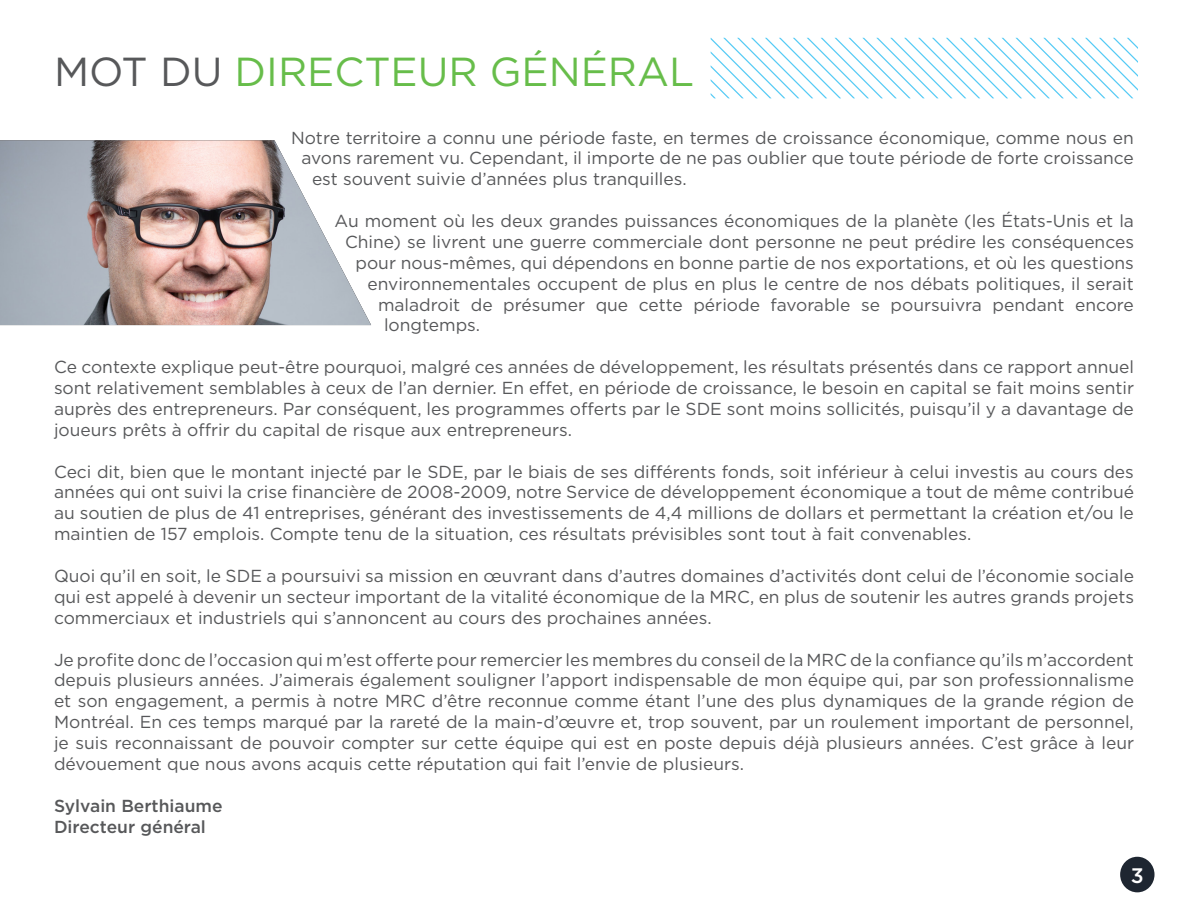
<style>
.page{position:relative;width:1188px;height:918px;background:#fff}
.page>*{position:absolute;margin:0;border:0;box-sizing:border-box;transform-origin:0 0}
.t1{font:40.5px "Gotham";color:#67bd4a}
.t2{font:500 21px "Gotham";color:#fff}
.t3{font:17.4px/20.9px "Gotham";color:#57585a;text-align:justify}
.t4{font:500 17.4px "Gotham";color:#57585a}
.s1{color:#57585a}
</style>
<div class="page">
<div style="left:1120px;top:857px;width:35px;height:35px;background:#1e2631;border-radius:50%"></div>
<svg style="left:711px;top:38px;width:427px;height:60px"></svg>
<img style="left:0;top:140px;width:371px;height:185px">
<p class="t1" style="left:54px;top:46px;width:642px"><span class="s1">MOT DU</span> DIRECTEUR GÉNÉRAL</p>
<p class="t3" style="left:291px;top:127px;width:844px">Notre territoire a connu une période faste, en termes de croissance économique, comme nous en</p>
<p class="t3" style="left:302px;top:147px;width:834px">avons rarement vu. Cependant, il importe de ne pas oublier que toute période de forte croissance</p>
<p class="t3" style="left:312px;top:168px;width:376px">est souvent suivie d’années plus tranquilles.</p>
<p class="t3" style="left:334px;top:210px;width:801px">Au moment où les deux grandes puissances économiques de la planète (les États-Unis et la</p>
<p class="t3" style="left:345px;top:231px;width:791px">Chine) se livrent une guerre commerciale dont personne ne peut prédire les conséquences</p>
<p class="t3" style="left:356px;top:252px;width:780px">pour nous-mêmes, qui dépendons en bonne partie de nos exportations, et où les questions</p>
<p class="t3" style="left:368px;top:273px;width:768px">environnementales occupent de plus en plus le centre de nos débats politiques, il serait</p>
<p class="t3" style="left:378px;top:294px;width:757px">maladroit de présumer que cette période favorable se poursuivra pendant encore</p>
<p class="t3" style="left:384px;top:314px;width:98px">longtemps.</p>
<p class="t3" style="left:54px;top:356px;width:1082px">Ce contexte explique peut-être pourquoi, malgré ces années de développement, les résultats présentés dans ce rapport annuel sont relativement semblables à ceux de l’an dernier. En effet, en période de croissance, le besoin en capital se fait moins sentir auprès des entrepreneurs. Par conséquent, les programmes offerts par le SDE sont moins sollicités, puisqu’il y a davantage de joueurs prêts à offrir du capital de risque aux entrepreneurs.</p>
<p class="t3" style="left:54px;top:461px;width:1082px">Ceci dit, bien que le montant injecté par le SDE, par le biais de ses différents fonds, soit inférieur à celui investis au cours des années qui ont suivi la crise financière de 2008-2009, notre Service de développement économique a tout de même contribué au soutien de plus de 41 entreprises, générant des investissements de 4,4 millions de dollars et permettant la création et/ou le maintien de 157 emplois. Compte tenu de la situation, ces résultats prévisibles sont tout à fait convenables.</p>
<p class="t3" style="left:54px;top:565px;width:1082px">Quoi qu’il en soit, le SDE a poursuivi sa mission en œuvrant dans d’autres domaines d’activités dont celui de l’économie sociale qui est appelé à devenir un secteur important de la vitalité économique de la MRC, en plus de soutenir les autres grands projets commerciaux et industriels qui s’annoncent au cours des prochaines années.</p>
<p class="t3" style="left:54px;top:649px;width:1082px">Je profite donc de l’occasion qui m’est offerte pour remercier les membres du conseil de la MRC de la confiance qu’ils m’accordent depuis plusieurs années. J’aimerais également souligner l’apport indispensable de mon équipe qui, par son professionnalisme et son engagement, a permis à notre MRC d’être reconnue comme étant l’une des plus dynamiques de la grande région de Montréal. En ces temps marqué par la rareté de la main-d’œuvre et, trop souvent, par un roulement important de personnel, je suis reconnaissant de pouvoir compter sur cette équipe qui est en poste depuis déjà plusieurs années. C’est grâce à leur dévouement que nous avons acquis cette réputation qui fait l’envie de plusieurs.</p>
<p class="t4" style="left:54px;top:794px;width:170px">Sylvain Berthiaume</p>
<p class="t4" style="left:54px;top:815px;width:153px">Directeur général</p>
<p class="t2" style="left:1131px;top:862px;width:14px">3</p>
</div>
